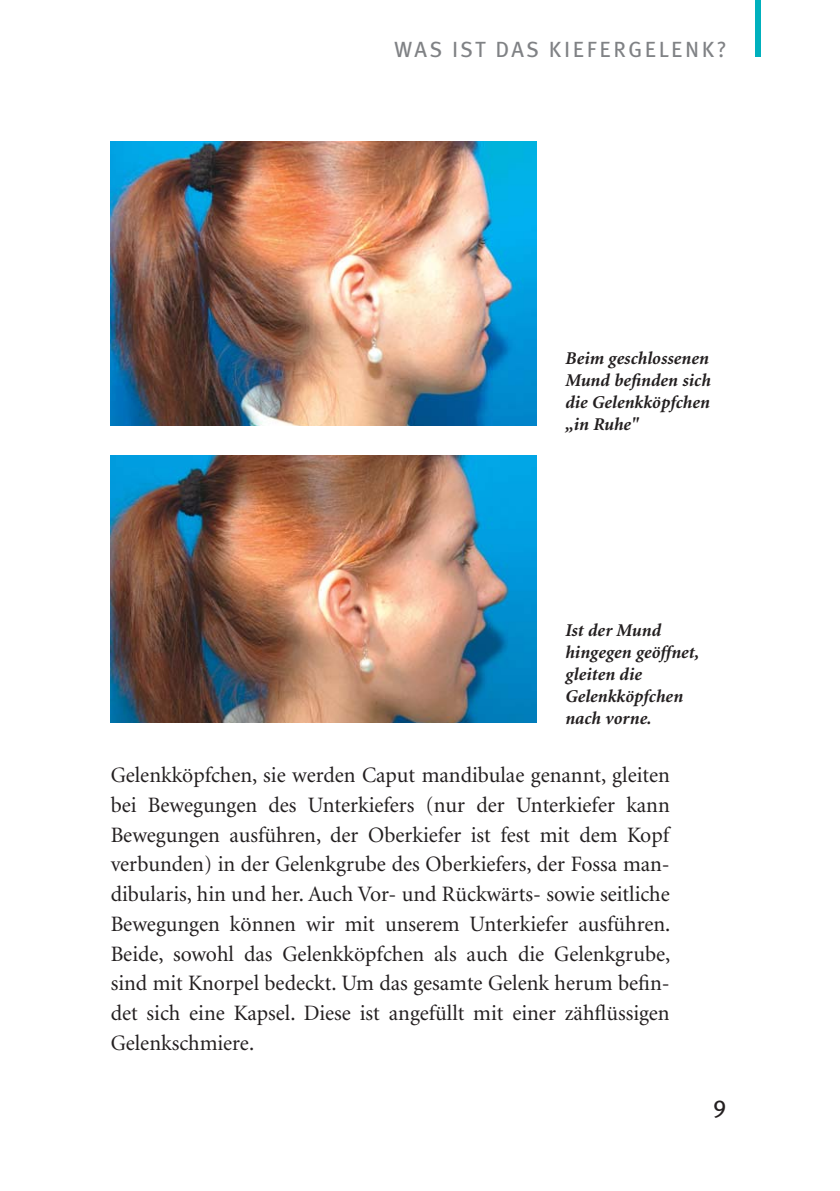
<style>
.page{position:relative;width:840px;height:1191px;background:#fff}
.page>*{position:absolute;margin:0;border:0;box-sizing:border-box;transform-origin:0 0}
.t1{font:24px "Meta Plus";color:#231f20}
.t2{font:22px/29.8px "Minion";color:#231f20;text-align:justify}
.t3{font:22px "Meta Plus Book Caps";letter-spacing:.11em;color:#808285}
.t4{font:italic 700 18px/22px "Minion";color:#231f20;text-align:justify}
</style>
<div class="page">
<div style="left:754px;top:0;width:6px;height:57px;background:#00b0bd"></div>
<img style="left:111px;top:142px;width:425px;height:284px">
<img style="left:111px;top:455px;width:425px;height:268px">
<p class="t3" style="left:394px;top:42px;width:334px">WAS IST DAS KIEFERGELENK?</p>
<p class="t4" style="left:564px;top:348px;width:147px">Beim geschlossenen Mund befinden sich die Gelenkköpfchen „in Ruhe"</p>
<p class="t4" style="left:564px;top:621px;width:135px;text-align:left">Ist der Mund hingegen geöffnet, gleiten die<br>Gelenkköpfchen nach vorne.</p>
<p class="t2" style="left:111px;top:762px;width:561px">Gelenkköpfchen, sie werden Caput mandibulae genannt, gleiten bei Bewegungen des Unterkiefers (nur der Unterkiefer kann Bewegungen ausführen, der Oberkiefer ist fest mit dem Kopf verbunden) in der Gelenkgrube des Oberkiefers, der Fossa man&shy;dibularis, hin und her. Auch Vor- und Rückwärts- sowie seitliche Bewegungen können wir mit unserem Unterkiefer ausführen.<br>Beide, sowohl das Gelenkköpfchen als auch die Gelenkgrube, sind mit Knorpel bedeckt. Um das gesamte Gelenk herum befin&shy;det sich eine Kapsel. Diese ist angefüllt mit einer zähflüssigen Gelenkschmiere.</p>
<p class="t1" style="left:713px;top:1091px;width:15px">9</p>
</div>
